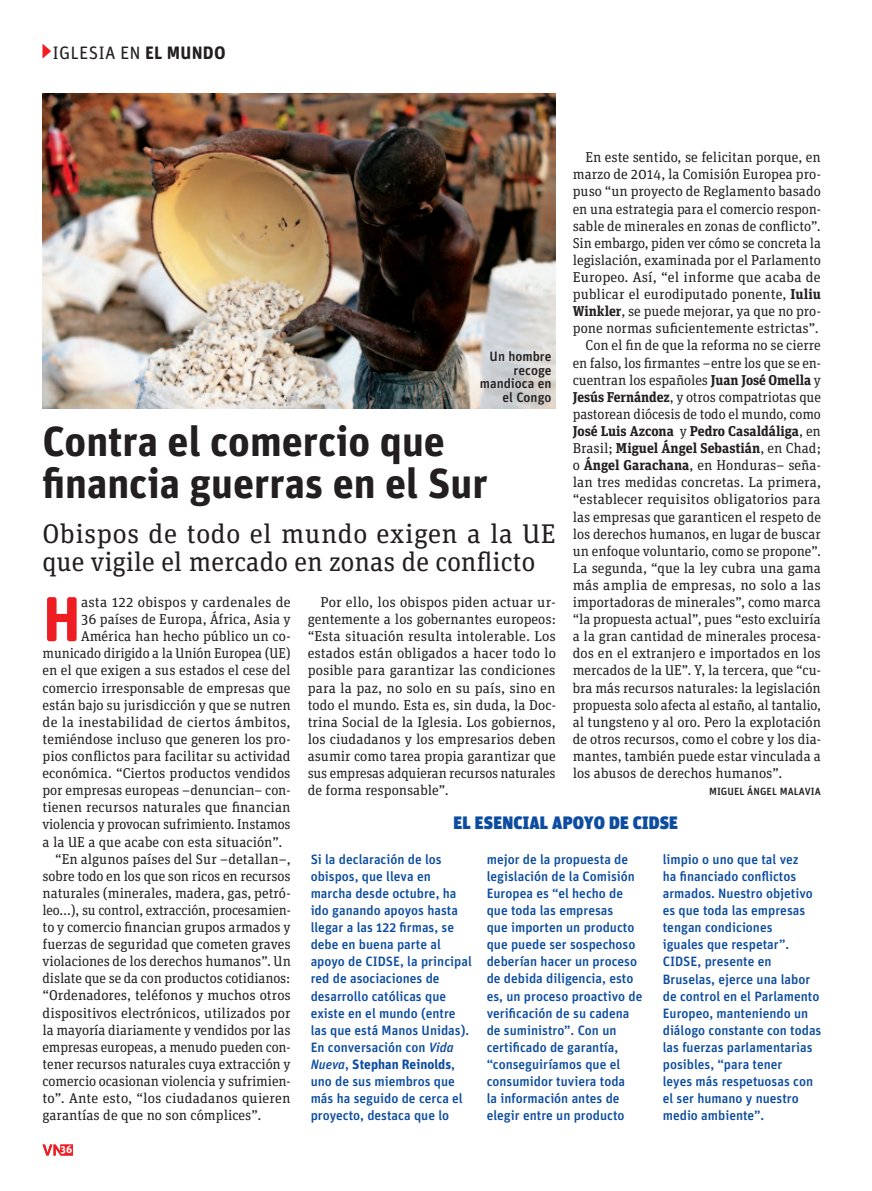
<style>
.page{position:relative;width:872px;height:1191px;background:#fff}
.page>*{position:absolute;margin:0;border:0;box-sizing:border-box;transform-origin:0 0}
.t1{font:700 63.45px "Unit Rounded OT";color:#ee1d23}
.t2{font:700 42px/42px "Unit OT";color:#231f20}
.t3{font:27px/28.5px "Unit Slab OT";color:#231f20}
.t4{font:900 18px "Unit OT";letter-spacing:.01em;color:#0d4da1}
.t5{font:18px "Unit Rounded OT";letter-spacing:.01em;color:#231f20}
.t6{font:14.25px/17.1px "Unit Slab OT";color:#231f20;text-align:justify}
.t7{font:700 14.25px "Unit Slab OT";color:#231f20}
.t8{font:500 13.5px/17.1px "Unit OT";color:#0d4da1}
.t9{font:500 13.5px/13.5px "Unit OT";color:#231f20;text-align:right}
.t10{font:500 10.5px "Unit OT";letter-spacing:.01em;color:#231f20}
.t11{font:700 10.5px "Unit Rounded OT";color:#fff}
.s1{font-size:32.55px;color:#ee1d23}
.s2{font-weight:700}
.s3{font-weight:400}
.s4{font-style:italic}
</style>
<div class="page">
<svg style="left:43px;top:1144px;width:30px;height:11px"></svg>
<img style="left:43px;top:94px;width:513px;height:314px">
<p class="t5" style="left:41px;top:42px;width:186px"><span class="s1">▶</span>IGLESIA EN <span class="s2">EL MUNDO</span></p>
<p class="t6" style="left:585px;top:148px;width:237px">En este sentido, se felicitan porque, en</p>
<p class="t6" style="left:573px;top:166px;width:250px">marzo de 2014, la Comisión Europea pro-</p>
<p class="t6" style="left:573px;top:183px;width:249px">puso “un proyecto de Reglamento basado</p>
<p class="t6" style="left:573px;top:200px;width:250px">en una estrategia para el comercio respon-</p>
<p class="t6" style="left:573px;top:217px;width:249px">sable de minerales en zonas de conflicto”.</p>
<p class="t6" style="left:573px;top:234px;width:250px">Sin embargo, piden ver cómo se concreta la</p>
<p class="t6" style="left:573px;top:251px;width:250px">legislación, examinada por el Parlamento</p>
<p class="t6" style="left:573px;top:268px;width:249px">Europeo. Así, “el informe que acaba de</p>
<p class="t6" style="left:573px;top:285px;width:250px">publicar el eurodiputado ponente, <span class="s2">Iuliu</span></p>
<p class="t6" style="left:573px;top:302px;width:250px"><span class="s2">Winkler</span>, se puede mejorar, ya que no pro-</p>
<p class="t6" style="left:573px;top:319px;width:247px">pone normas suficientemente estrictas”.</p>
<p class="t6" style="left:585px;top:337px;width:237px">Con el fin de que la reforma no se cierre</p>
<p class="t6" style="left:573px;top:354px;width:250px">en falso, los firmantes –entre los que se en-</p>
<p class="t6" style="left:573px;top:371px;width:249px">cuentran los españoles <span class="s2">Juan José Omella</span> y</p>
<p class="t6" style="left:573px;top:388px;width:250px"><span class="s2">Jesús Fernández</span>, y otros compatriotas que</p>
<p class="t6" style="left:573px;top:405px;width:249px">pastorean diócesis de todo el mundo, como</p>
<p class="t7" style="left:573px;top:422px;width:249px">José Luis Azcona <span class="s3">y</span> Pedro Casaldáliga<span class="s3">, en</span></p>
<p class="t7" style="left:573px;top:439px;width:250px"><span class="s3">Brasil;</span> Miguel Ángel Sebastián<span class="s3">, en Chad;</span></p>
<p class="t6" style="left:573px;top:456px;width:250px">o <span class="s2">Ángel Garachana</span>, en Honduras– seña-</p>
<p class="t6" style="left:573px;top:473px;width:250px">lan tres medidas concretas. La primera,</p>
<p class="t6" style="left:573px;top:490px;width:249px">“establecer requisitos obligatorios para</p>
<p class="t6" style="left:573px;top:508px;width:250px">las empresas que garanticen el respeto de</p>
<p class="t6" style="left:573px;top:525px;width:249px">los derechos humanos, en lugar de buscar</p>
<p class="t6" style="left:573px;top:542px;width:250px">un enfoque voluntario, como se propone”.</p>
<p class="t6" style="left:573px;top:559px;width:250px">La segunda, “que la ley cubra una gama</p>
<p class="t6" style="left:573px;top:576px;width:249px">más amplia de empresas, no solo a las</p>
<p class="t6" style="left:573px;top:593px;width:250px">importadoras de minerales”, como marca</p>
<p class="t6" style="left:573px;top:610px;width:249px">“la propuesta actual”, pues “esto excluiría</p>
<p class="t6" style="left:573px;top:627px;width:250px">a la gran cantidad de minerales procesa-</p>
<p class="t6" style="left:573px;top:644px;width:249px">dos en el extranjero e importados en los</p>
<p class="t6" style="left:573px;top:661px;width:250px">mercados de la UE”. Y, la tercera, que “cu-</p>
<p class="t6" style="left:573px;top:679px;width:249px">bra más recursos naturales: la legislación</p>
<p class="t6" style="left:573px;top:696px;width:250px">propuesta solo afecta al estaño, al tantalio,</p>
<p class="t6" style="left:573px;top:713px;width:250px">al tungsteno y al oro. Pero la explotación</p>
<p class="t6" style="left:573px;top:730px;width:250px">de otros recursos, como el cobre y los dia-</p>
<p class="t6" style="left:573px;top:747px;width:249px">mantes, también puede estar vinculada a</p>
<p class="t6" style="left:573px;top:764px;width:211px">los abusos de derechos humanos”.</p>
<p class="t10" style="left:709px;top:785px;width:112px">Miguel Ángel Malavia</p>
<p class="t9" style="left:480px;top:350px;width:73px">Un hombre recoge mandioca en el Congo</p>
<h2 class="t2" style="left:43px;top:420px;width:447px">Contra el comercio que financia guerras en el Sur</h2>
<h3 class="t3" style="left:43px;top:519px;width:514px">Obispos de todo el mundo exigen a la UE que vigile el mercado en zonas de conflicto</h3>
<h1 class="t1" style="left:43px;top:580px;width:40px">H</h1>
<p class="t6" style="left:81px;top:593px;width:211px">asta 122 obispos y cardenales de</p>
<p class="t6" style="left:308px;top:593px;width:250px;text-indent:13px">Por ello, los obispos piden actuar ur&shy;gentemente a los gobernantes europeos: “Esta situación resulta intolerable. Los estados están obligados a hacer todo lo posible para garantizar las condiciones para la paz, no solo en su país, sino en todo el mundo. Esta es, sin duda, la Doc&shy;trina Social de la Iglesia. Los gobiernos, los ciudadanos y los empresarios deben asumir como tarea propia garantizar que sus empresas adquieran recursos naturales de forma responsable”.</p>
<p class="t6" style="left:81px;top:610px;width:211px">36 países de Europa, África, Asia y</p>
<p class="t6" style="left:81px;top:627px;width:211px">América han hecho público un co-</p>
<p class="t6" style="left:43px;top:644px;width:250px">municado dirigido a la Unión Europea (UE)</p>
<p class="t6" style="left:43px;top:661px;width:250px">en el que exigen a sus estados el cese del</p>
<p class="t6" style="left:43px;top:679px;width:250px">comercio irresponsable de empresas que</p>
<p class="t6" style="left:43px;top:696px;width:250px">están bajo su jurisdicción y que se nutren</p>
<p class="t6" style="left:43px;top:713px;width:250px">de la inestabilidad de ciertos ámbitos,</p>
<p class="t6" style="left:43px;top:730px;width:250px">temiéndose incluso que generen los pro-</p>
<p class="t6" style="left:43px;top:747px;width:250px">pios conflictos para facilitar su actividad</p>
<p class="t6" style="left:43px;top:764px;width:249px">económica. “Ciertos productos vendidos</p>
<p class="t6" style="left:43px;top:781px;width:249px">por empresas europeas –denuncian– con-</p>
<p class="t6" style="left:43px;top:798px;width:249px">tienen recursos naturales que financian</p>
<p class="t6" style="left:43px;top:815px;width:249px">violencia y provocan sufrimiento. Instamos</p>
<p class="t6" style="left:43px;top:832px;width:241px">a la UE a que acabe con esta situación”.</p>
<p class="t6" style="left:55px;top:850px;width:237px">“En algunos países del Sur –detallan–,</p>
<p class="t6" style="left:43px;top:867px;width:249px">sobre todo en los que son ricos en recursos</p>
<p class="t6" style="left:43px;top:884px;width:250px">naturales (minerales, madera, gas, petró-</p>
<p class="t6" style="left:43px;top:901px;width:250px">leo…), su control, extracción, procesamien-</p>
<p class="t6" style="left:43px;top:918px;width:249px">to y comercio financian grupos armados y</p>
<p class="t6" style="left:43px;top:935px;width:250px">fuerzas de seguridad que cometen graves</p>
<p class="t6" style="left:43px;top:952px;width:250px">violaciones de los derechos humanos”. Un</p>
<p class="t6" style="left:43px;top:969px;width:249px">dislate que se da con productos cotidianos:</p>
<p class="t6" style="left:43px;top:986px;width:250px">“Ordenadores, teléfonos y muchos otros</p>
<p class="t6" style="left:43px;top:1003px;width:249px">dispositivos electrónicos, utilizados por</p>
<p class="t6" style="left:43px;top:1021px;width:249px">la mayoría diariamente y vendidos por las</p>
<p class="t6" style="left:43px;top:1038px;width:249px">empresas europeas, a menudo pueden con-</p>
<p class="t6" style="left:43px;top:1055px;width:249px">tener recursos naturales cuya extracción y</p>
<p class="t6" style="left:43px;top:1072px;width:250px">comercio ocasionan violencia y sufrimien-</p>
<p class="t6" style="left:43px;top:1089px;width:249px">to”. Ante esto, “los ciudadanos quieren</p>
<p class="t6" style="left:43px;top:1106px;width:220px">garantías de que no son cómplices”.</p>
<p class="t4" style="left:453px;top:812px;width:32px">EL ESENCIA</p>
<p class="t4" style="left:540px;top:812px;width:140px">L APOYO DE CIDSE</p>
<p class="t8" style="left:311px;top:850px;width:163px">Si la declaración de los obispos, que lleva en marcha desde octubre, ha ido ganando apoyos hasta llegar a las 122 firmas, se debe en buena parte al apoyo de CIDSE, la principal red de asociaciones de desarrollo católicas que existe en el mundo (entre las que está Manos Unidas).<br>En conversación con <span class="s4">Vida<br>Nueva</span>, <span class="s2">Stephan Reinolds</span>, uno de sus miembros que más ha seguido de cerca el proyecto, destaca que lo</p>
<p class="t8" style="left:487px;top:850px;width:157px">mejor de la propuesta de legislación de la Comisión<br>Europea es “el hecho de que toda las empresas<br>que importen un producto que puede ser sospechoso deberían hacer un proceso de debida diligencia, esto es, un proceso proactivo de verificación de su cadena de suministro”. Con un certificado de garantía, “conseguiríamos que el consumidor tuviera toda<br>la información antes de elegir entre un producto</p>
<p class="t8" style="left:663px;top:850px;width:160px">limpio o uno que tal vez<br>ha financiado conflictos armados. N uestro objetivo es que toda las empresas tengan condiciones<br>iguales que respetar”.<br>CIDSE, presente en<br>Bruselas, ejerce una labor de control en el Parlamento<br>Europeo, manteniendo un diálogo constante con todas las fuerzas parlamentarias posibles, “para tener<br>leyes más respetuosas con el ser humano y nuestro medio ambiente”.</p>
<p class="t11" style="left:61px;top:1143px;width:13px">36</p>
</div>
